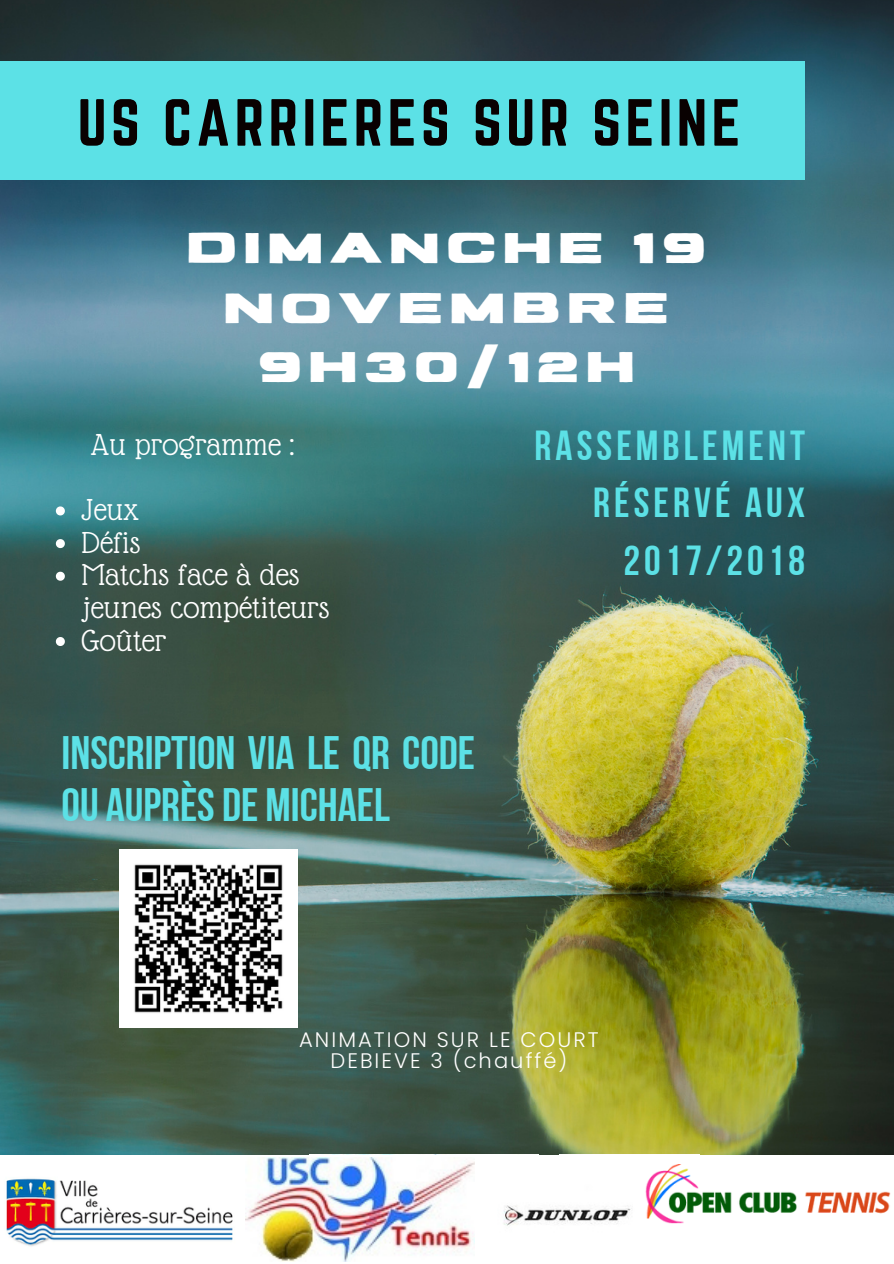
<style>
.page{position:relative;width:894px;height:1264px;background:#fff}
.page>*{position:absolute;margin:0;border:0;box-sizing:border-box;transform-origin:0 0}
.t1{font:58.2px "Norwester";letter-spacing:.07em;color:#090101}
.t2{font:46.8px/51.6px "Bebas Neue Cyrillic";color:#5ce1e6}
.t3{font:42.9px/59.7px "Revive 80 Phatt";letter-spacing:.115em;color:#fff;text-align:center}
.t4{font:41.85px/57.3px "Bebas Neue Cyrillic";letter-spacing:.1em;color:#5ce1e6;text-align:right}
.t5{font:33px/32.7px "Glass Antiqua";letter-spacing:.01em;color:#fff}
.t6{font:300 21px/21.3px "Poppins";letter-spacing:.1em;color:#fff;text-align:center}
</style>
<div class="page">
<img style="left:0;top:0;width:893px;height:1154px">
<div style="left:0;top:61px;width:804px;height:118px;background:#5ce1e6"></div>
<img style="left:245px;top:1157px;width:229px;height:104px">
<img style="left:504px;top:1205px;width:127px;height:21px">
<img style="left:6px;top:1178px;width:227px;height:68px">
<img style="left:645px;top:1164px;width:245px;height:60px">
<img style="left:119px;top:849px;width:178px;height:178px">
<svg style="left:56px;top:506px;width:9px;height:9px"></svg>
<svg style="left:56px;top:539px;width:9px;height:9px"></svg>
<svg style="left:56px;top:571px;width:9px;height:9px"></svg>
<svg style="left:56px;top:637px;width:9px;height:9px"></svg>
<p class="t1" style="left:77px;top:87px;width:664px">US CARRIERES SUR SEINE</p>
<p class="t3" style="left:186px;top:213px;width:522px">DIMANCHE 19<br>NOVEMBRE<br>9H30/12H</p>
<p class="t5" style="left:91px;top:428px;width:205px">Au programme :</p>
<p class="t5" style="left:81px;top:493px;width:59px">Jeux</p>
<p class="t5" style="left:81px;top:525px;width:60px">Défis</p>
<p class="t5" style="left:81px;top:558px;width:249px">Matchs face à des jeunes compétiteurs</p>
<p class="t5" style="left:81px;top:623px;width:86px">Goûter</p>
<p class="t2" style="left:61px;top:732px;width:415px">INSCRIPTION VIA LE QR CODE<br>OU AUPRÈS DE MICHAEL</p>
<p class="t4" style="left:534px;top:421px;width:272px">RASSEMBLEMENT<br>RÉSERVÉ AUX<br>2017/2018</p>
<p class="t6" style="left:299px;top:1028px;width:301px">ANIMATION SUR LE COURT<br>DEBIEVE 3 (chauffé)</p>
</div>
